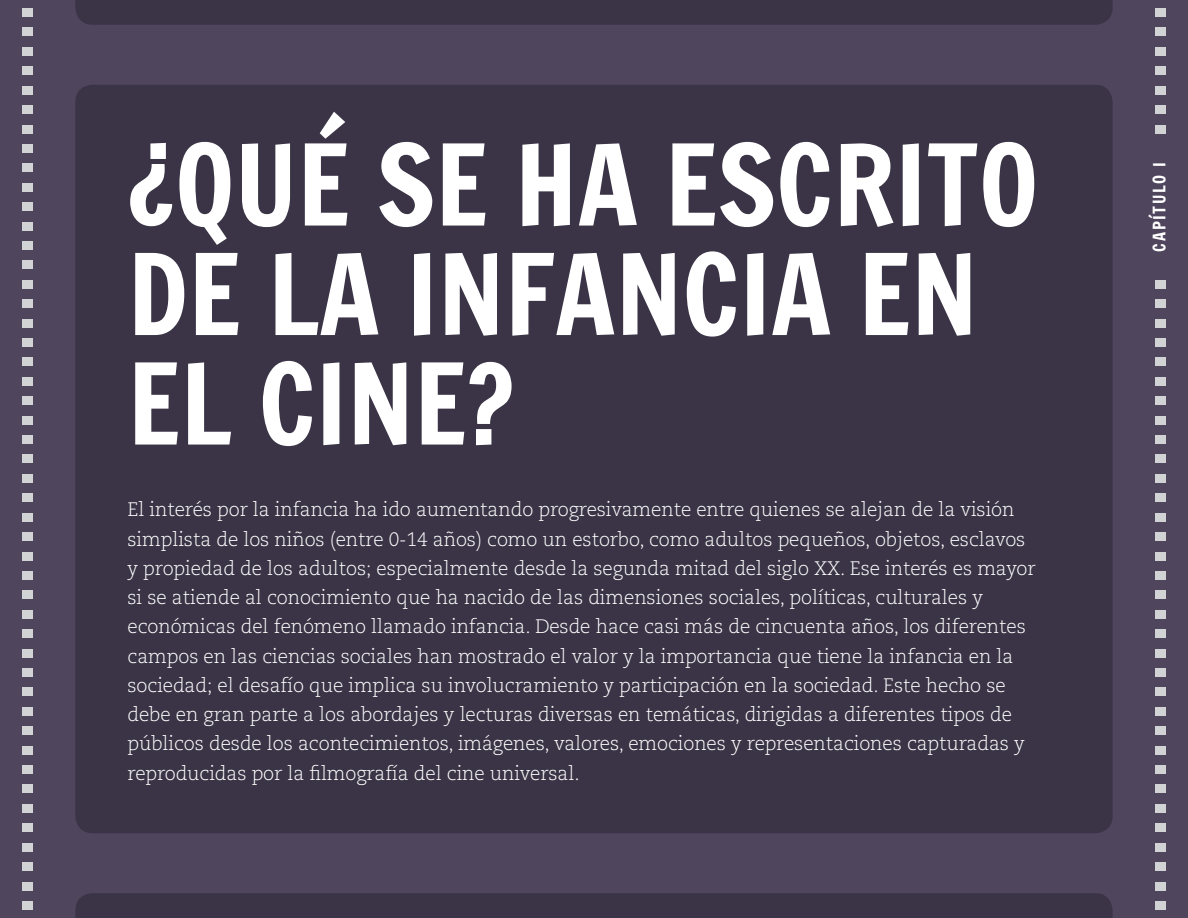
<style>
.page{position:relative;width:1188px;height:918px;background:#4f465e}
.page>*{position:absolute;margin:0;border:0;box-sizing:border-box;transform-origin:0 0}
.t1{font:109.5px/109.5px "Francois One";color:#fff}
.t2{font:300 19.5px/29.2px "Caecilia LT Std";letter-spacing:-.005em;color:#fff}
.t3{font:16.5px "Francois One";letter-spacing:.1em;color:#fff}
</style>
<div class="page">
<div style="left:75px;top:85px;width:1038px;height:748px;background:#3a3446;border-radius:17px"></div>
<div style="left:75px;top:893px;width:1038px;height:25px;background:#3a3446"></div>
<div style="left:75px;top:0;width:1038px;height:25px;background:#3a3446"></div>
<div style="left:1155px;top:8px;width:11px;height:9px;background:#d1d3d4"></div>
<div style="left:1155px;top:610px;width:11px;height:9px;background:#d1d3d4"></div>
<div style="left:1155px;top:319px;width:11px;height:9px;background:#d1d3d4"></div>
<div style="left:1155px;top:785px;width:11px;height:8px;background:#d1d3d4"></div>
<div style="left:1155px;top:474px;width:11px;height:9px;background:#d1d3d4"></div>
<div style="left:1155px;top:86px;width:11px;height:9px;background:#d1d3d4"></div>
<div style="left:1155px;top:707px;width:11px;height:9px;background:#d1d3d4"></div>
<div style="left:1155px;top:396px;width:11px;height:9px;background:#d1d3d4"></div>
<div style="left:1155px;top:862px;width:11px;height:9px;background:#d1d3d4"></div>
<div style="left:1155px;top:552px;width:11px;height:9px;background:#d1d3d4"></div>
<div style="left:1155px;top:47px;width:11px;height:9px;background:#d1d3d4"></div>
<div style="left:1155px;top:668px;width:11px;height:9px;background:#d1d3d4"></div>
<div style="left:1155px;top:357px;width:11px;height:9px;background:#d1d3d4"></div>
<div style="left:1155px;top:823px;width:11px;height:9px;background:#d1d3d4"></div>
<div style="left:1155px;top:513px;width:11px;height:9px;background:#d1d3d4"></div>
<div style="left:1155px;top:125px;width:11px;height:8px;background:#d1d3d4"></div>
<div style="left:1155px;top:746px;width:11px;height:9px;background:#d1d3d4"></div>
<div style="left:1155px;top:435px;width:11px;height:9px;background:#d1d3d4"></div>
<div style="left:1155px;top:280px;width:11px;height:9px;background:#d1d3d4"></div>
<div style="left:1155px;top:901px;width:11px;height:9px;background:#d1d3d4"></div>
<div style="left:1155px;top:590px;width:11px;height:9px;background:#d1d3d4"></div>
<div style="left:1155px;top:27px;width:11px;height:9px;background:#d1d3d4"></div>
<div style="left:1155px;top:649px;width:11px;height:9px;background:#d1d3d4"></div>
<div style="left:1155px;top:338px;width:11px;height:9px;background:#d1d3d4"></div>
<div style="left:1155px;top:804px;width:11px;height:9px;background:#d1d3d4"></div>
<div style="left:1155px;top:493px;width:11px;height:9px;background:#d1d3d4"></div>
<div style="left:1155px;top:105px;width:11px;height:9px;background:#d1d3d4"></div>
<div style="left:1155px;top:726px;width:11px;height:9px;background:#d1d3d4"></div>
<div style="left:1155px;top:416px;width:11px;height:9px;background:#d1d3d4"></div>
<div style="left:1155px;top:882px;width:11px;height:9px;background:#d1d3d4"></div>
<div style="left:1155px;top:571px;width:11px;height:9px;background:#d1d3d4"></div>
<div style="left:1155px;top:66px;width:11px;height:9px;background:#d1d3d4"></div>
<div style="left:1155px;top:687px;width:11px;height:9px;background:#d1d3d4"></div>
<div style="left:1155px;top:377px;width:11px;height:9px;background:#d1d3d4"></div>
<div style="left:1155px;top:843px;width:11px;height:9px;background:#d1d3d4"></div>
<div style="left:1155px;top:532px;width:11px;height:9px;background:#d1d3d4"></div>
<div style="left:1155px;top:765px;width:11px;height:9px;background:#d1d3d4"></div>
<div style="left:1155px;top:455px;width:11px;height:8px;background:#d1d3d4"></div>
<div style="left:1155px;top:299px;width:11px;height:9px;background:#d1d3d4"></div>
<div style="left:1155px;top:629px;width:11px;height:9px;background:#d1d3d4"></div>
<div style="left:22px;top:8px;width:11px;height:9px;background:#d1d3d4"></div>
<div style="left:22px;top:610px;width:11px;height:9px;background:#d1d3d4"></div>
<div style="left:22px;top:319px;width:11px;height:9px;background:#d1d3d4"></div>
<div style="left:22px;top:163px;width:11px;height:9px;background:#d1d3d4"></div>
<div style="left:22px;top:785px;width:11px;height:8px;background:#d1d3d4"></div>
<div style="left:22px;top:474px;width:11px;height:9px;background:#d1d3d4"></div>
<div style="left:22px;top:86px;width:11px;height:9px;background:#d1d3d4"></div>
<div style="left:22px;top:707px;width:11px;height:9px;background:#d1d3d4"></div>
<div style="left:22px;top:396px;width:11px;height:9px;background:#d1d3d4"></div>
<div style="left:22px;top:241px;width:11px;height:9px;background:#d1d3d4"></div>
<div style="left:22px;top:862px;width:11px;height:9px;background:#d1d3d4"></div>
<div style="left:22px;top:552px;width:11px;height:9px;background:#d1d3d4"></div>
<div style="left:22px;top:47px;width:11px;height:9px;background:#d1d3d4"></div>
<div style="left:22px;top:668px;width:11px;height:9px;background:#d1d3d4"></div>
<div style="left:22px;top:357px;width:11px;height:9px;background:#d1d3d4"></div>
<div style="left:22px;top:202px;width:11px;height:9px;background:#d1d3d4"></div>
<div style="left:22px;top:823px;width:11px;height:9px;background:#d1d3d4"></div>
<div style="left:22px;top:513px;width:11px;height:9px;background:#d1d3d4"></div>
<div style="left:22px;top:125px;width:11px;height:8px;background:#d1d3d4"></div>
<div style="left:22px;top:746px;width:11px;height:9px;background:#d1d3d4"></div>
<div style="left:22px;top:435px;width:11px;height:9px;background:#d1d3d4"></div>
<div style="left:22px;top:280px;width:11px;height:9px;background:#d1d3d4"></div>
<div style="left:22px;top:901px;width:11px;height:9px;background:#d1d3d4"></div>
<div style="left:22px;top:590px;width:11px;height:9px;background:#d1d3d4"></div>
<div style="left:22px;top:27px;width:11px;height:9px;background:#d1d3d4"></div>
<div style="left:22px;top:649px;width:11px;height:9px;background:#d1d3d4"></div>
<div style="left:22px;top:338px;width:11px;height:9px;background:#d1d3d4"></div>
<div style="left:22px;top:183px;width:11px;height:9px;background:#d1d3d4"></div>
<div style="left:22px;top:804px;width:11px;height:9px;background:#d1d3d4"></div>
<div style="left:22px;top:493px;width:11px;height:9px;background:#d1d3d4"></div>
<div style="left:22px;top:105px;width:11px;height:9px;background:#d1d3d4"></div>
<div style="left:22px;top:726px;width:11px;height:9px;background:#d1d3d4"></div>
<div style="left:22px;top:416px;width:11px;height:9px;background:#d1d3d4"></div>
<div style="left:22px;top:260px;width:11px;height:9px;background:#d1d3d4"></div>
<div style="left:22px;top:882px;width:11px;height:9px;background:#d1d3d4"></div>
<div style="left:22px;top:571px;width:11px;height:9px;background:#d1d3d4"></div>
<div style="left:22px;top:66px;width:11px;height:9px;background:#d1d3d4"></div>
<div style="left:22px;top:687px;width:11px;height:9px;background:#d1d3d4"></div>
<div style="left:22px;top:377px;width:11px;height:9px;background:#d1d3d4"></div>
<div style="left:22px;top:222px;width:11px;height:9px;background:#d1d3d4"></div>
<div style="left:22px;top:843px;width:11px;height:9px;background:#d1d3d4"></div>
<div style="left:22px;top:532px;width:11px;height:9px;background:#d1d3d4"></div>
<div style="left:22px;top:144px;width:11px;height:9px;background:#d1d3d4"></div>
<div style="left:22px;top:765px;width:11px;height:9px;background:#d1d3d4"></div>
<div style="left:22px;top:455px;width:11px;height:8px;background:#d1d3d4"></div>
<div style="left:22px;top:299px;width:11px;height:9px;background:#d1d3d4"></div>
<div style="left:22px;top:629px;width:11px;height:9px;background:#d1d3d4"></div>
<h1 class="t1" style="left:128px;top:133px;width:913px">¿QUÉ SE HA ESCRITO<br>DE LA INFANCIA EN<br>EL CINE?</h1>
<p class="t2" style="left:128px;top:495px;width:910px">El interés por la infancia ha ido aumentando progresivamente entre quienes se alejan de la visión simplista de los niños (entre 0-14 años) como un estorbo, como adultos pequeños, objetos, esclavos y propiedad de los adultos; especialmente desde la segunda mitad del siglo XX. Ese interés es mayor si se atiende al conocimiento que ha nacido de las dimensiones sociales, políticas, culturales y económicas del fenómeno llamado infancia. Desde hace casi más de cincuenta años, los diferentes campos en las ciencias sociales han mostrado el valor y la importancia que tiene la infancia en la sociedad; el desafío que implica su involucramiento y participación en la sociedad. Este hecho se debe en gran parte a los abordajes y lecturas diversas en temáticas, dirigidas a diferentes tipos de públicos desde los acontecimientos, imágenes, valores, emociones y representaciones capturadas y reproducidas por la filmografía del cine universal.</p>
<p class="t3" style="left:1150px;top:252px;width:90px;rotate:-90deg">CAPÍTULO I</p>
</div>
